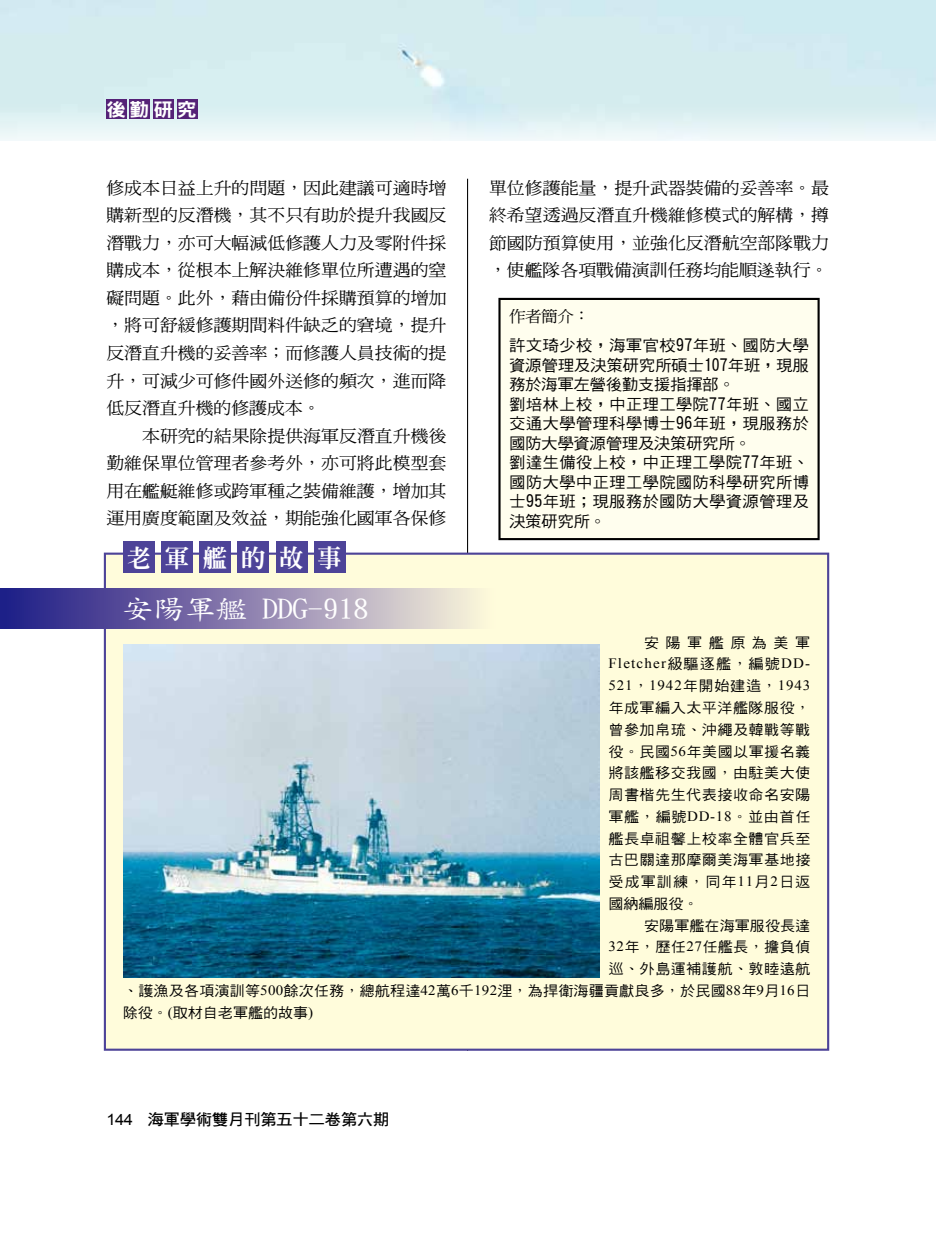
<style>
.page{position:relative;width:936px;height:1234px;background:#fff}
.page>*{position:absolute;margin:0;border:0;box-sizing:border-box;transform-origin:0 0}
.t1{font:27px "DF Kai Shu Md HK BF";letter-spacing:-.025em;color:#fff;scale:1.18 1}
.t2{font:800 24.15px "Inn Ming";letter-spacing:.57em;color:#fff}
.t3{font:18.6px "DFN Hei XB HK BF";color:#fff;scale:1.05 1}
.t4{font:16.95px/27.5px "DF Ming Md HK BF";color:#000;text-align:justify;scale:1.05 1}
.t5{font:15.6px/19.5px "DF Hei Md HK BF";letter-spacing:.01em;color:#000;scale:1.05 1}
.t6{font:15.6px "DF Hei Bd HK BF";letter-spacing:-.025em;color:#000;scale:1.05 1}
.t7{font:15.6px "DF Ming Md HK BF";color:#000;scale:1.05 1}
.t8{font:14.25px/21.8px "DF Hei Md HK BF";letter-spacing:.035em;color:#000;text-align:justify;scale:1.05 1}
.t9{font:14.25px "DF Hei Md HK BF";letter-spacing:.015em;color:#000;scale:1.05 1}
.t10{font:14.25px/21.8px "Times New Roman";letter-spacing:.07em;color:#000;scale:1.05 1}
.t11{font:14.25px "DF Hei Md HK BF";color:#000;scale:1.05 1}
.t12{font:14.25px "DF Hei Md HK BF";letter-spacing:.005em;color:#000;scale:1.05 1}
.t13{font:14.25px "DF Hei Md HK BF";letter-spacing:.44em;color:#000;scale:1.05 1}
.s1{font-family:"DF Hei Md HK BF"}
.s2{font-family:"DF Kai Shu SB Estd BF"}
.s3{font-family:"Times New Roman"}
.s4{font-family:"Arial"}
</style>
<div class="page">
<img style="left:0;top:0;width:935px;height:140px">
<hr style="left:467px;top:179px;width:1px;height:871px;background:#000">
<div style="left:106px;top:99px;width:20px;height:20px;background:#527"></div>
<div style="left:130px;top:99px;width:20px;height:20px;background:#527"></div>
<div style="left:153px;top:99px;width:21px;height:20px;background:#527"></div>
<div style="left:177px;top:99px;width:20px;height:20px;background:#527"></div>
<div style="left:499px;top:299px;width:319px;height:240px;background:#fffeee"></div>
<div style="left:498px;top:298px;width:321px;height:242px;border:2px solid #000"></div>
<div style="left:105px;top:553px;width:723px;height:496px;background:#fffcdb"></div>
<div style="left:0;top:588px;width:495px;height:40px;background:linear-gradient(to right,#1d1484,#fff5dd)"></div>
<div style="left:123px;top:541px;width:32px;height:31px;background:#4d4398"></div>
<div style="left:161px;top:541px;width:32px;height:31px;background:#4d4398"></div>
<div style="left:199px;top:541px;width:32px;height:31px;background:#4d4398"></div>
<div style="left:237px;top:541px;width:32px;height:31px;background:#4d4398"></div>
<div style="left:276px;top:541px;width:31px;height:31px;background:#4d4398"></div>
<div style="left:314px;top:541px;width:32px;height:31px;background:#4d4398"></div>
<img style="left:123px;top:644px;width:476px;height:333px">
<p class="t3" style="left:106px;top:100px;width:88px">後勤研究</p>
<p class="t4" style="left:106px;top:174px;width:325px">修成本日益上升的問題，因此建議可適時增購新型的反潛機，其不只有助於提升我國反潛戰力，亦可大幅減低修護人力及零附件採購成本，從根本上解決維修單位所遭遇的窒礙問題。此外，藉由備份件採購預算的增加，將可舒緩修護期間料件缺乏的窘境，提升反潛直升機的妥善率；而修護人員技術的提升，可減少可修件國外送修的頻次，進而降低反潛直升機的修護成本。</p>
<p class="t4" style="left:106px;top:421px;width:325px;text-indent:36px">本研究的結果除提供海軍反潛直升機後勤維保單位管理者參考外，亦可將此模型套用在艦艇維修或跨軍種之裝備維護，增加其運用廣度範圍及效益，期能強化國軍各保修</p>
<h2 class="t2" style="left:127px;top:545px;width:217px">老軍艦的故事</h2>
<h1 class="t1" style="left:122px;top:594px;width:211px">安陽軍艦 DDG-918</h1>
<p class="t4" style="left:489px;top:174px;width:325px">單位修護能量，提升武器裝備的妥善率。最終希望透過反潛直升機維修模式的解構，撙節國防預算使用，並強化反潛航空部隊戰力，使艦隊各項戰備演訓任務均能順遂執行。</p>
<p class="t7" style="left:509px;top:309px;width:78px">作者簡介：</p>
<p class="t5" style="left:509px;top:336px;width:287px">許文琦少校，海軍官校97年班、國防大學資源管理及決策研究所碩士107年班，現服務於海軍左營後勤支援指揮部。<br>劉培林上校，中正理工學院77年班、國立交通大學管理科學博士96年班，現服務於國防大學資源管理及決策研究所。<br>劉達生備役上校，中正理工學院77年班、國防大學中正理工學院國防科學研究所博士95年班；現服務於國防大學資源管理及決策研究所。</p>
<p class="t13" style="left:644px;top:635px;width:160px">安陽軍艦原為美軍</p>
<p class="t10" style="left:608px;top:652px;width:194px">Fletcher<span class="s1">級驅逐艦</span><span class="s2">，</span><span class="s1">編號</span>DD-<br>521<span class="s2">，</span>1942<span class="s1">年開始建造</span><span class="s2">，</span>1943</p>
<p class="t8" style="left:608px;top:696px;width:194px">年成軍編入太平洋艦隊服役<span class="s2">，</span>曾參加帛琉<span class="s2">、</span>沖繩及韓戰等戰役<span class="s2">。</span>民國<span class="s3">56</span>年美國以軍援名義將該艦移交我國<span class="s2">，</span>由駐美大使周書楷先生代表接收命名安陽軍艦<span class="s2">，</span>編號<span class="s3">DD-18</span><span class="s2">。</span>並由首任艦長卓祖馨上校率全體官兵至古巴關達那摩爾美海軍基地接受成軍訓練<span class="s2">，</span>同年<span class="s3">11</span>月<span class="s3">2</span>日返國納編服役<span class="s2">。</span></p>
<p class="t12" style="left:644px;top:918px;width:160px">安陽軍艦在海軍服役長達</p>
<p class="t8" style="left:608px;top:936px;width:194px"><span class="s3">32</span>年<span class="s2">，</span>歷任<span class="s3">27</span>任艦長<span class="s2">，</span>擔負偵</p>
<p class="t8" style="left:608px;top:957px;width:194px">巡<span class="s2">、</span>外島運補護航<span class="s2">、</span>敦睦遠航</p>
<p class="t9" style="left:123px;top:983px;width:655px"><span class="s2">、</span>護漁及各項演訓等<span class="s3">500</span>餘次任務<span class="s2">，</span>總航程達<span class="s3">42</span>萬<span class="s3">6</span>千<span class="s3">192</span>浬<span class="s2">，</span>為捍衛海疆貢獻良多<span class="s2">，</span>於民國<span class="s3">88</span>年<span class="s3">9</span>月<span class="s3">16</span>日</p>
<p class="t11" style="left:123px;top:1004px;width:182px">除役<span class="s2">。</span><span class="s3">(</span>取材自老軍艦的故事<span class="s3">)</span></p>
<p class="t6" style="left:106px;top:1111px;width:271px"><span class="s4">144</span> 海軍學術雙月刊第五十二卷第六期</p>
</div>
